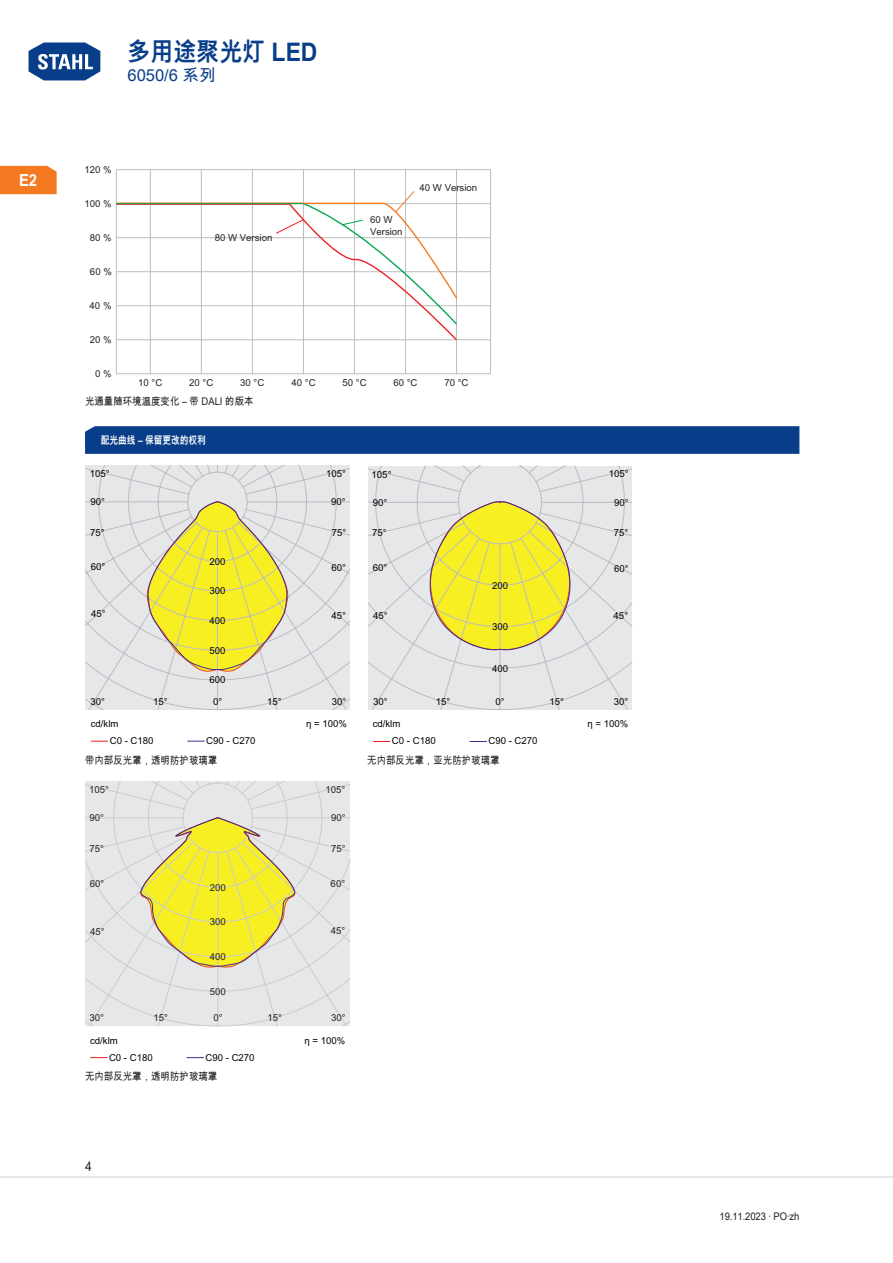
<style>
.page{position:relative;width:893px;height:1263px;background:#fff}
.page>*{position:absolute;margin:0;border:0;box-sizing:border-box;transform-origin:0 0}
.t1{font:700 25.5px "Arial Unicode MS";color:#083e89;scale:.9 1}
.t2{font:16.5px "Arial Unicode MS";color:#083e89}
.t3{font:700 16.5px "Arial Unicode MS";color:#fff;scale:.9 1}
.t4{font:13.5px "Arial Unicode MS";color:#231f20;scale:.9 1}
.t5{font:10.5px "Arial Unicode MS";color:#231f20;scale:.9 1}
.TabHeader1stColumn{font:700 10.5px "Arial Unicode MS";color:#fff;scale:.83 1}
.t6{font:9.6px/17px "Arial Unicode MS";color:#000002}
.t7{font:9.6px/12.9px "Arial Unicode MS";color:#231f20}
.s1{font-weight:400;font-size:31.65px;color:#fff}
</style>
<div class="page">
<svg style="left:28px;top:42px;width:73px;height:39px"></svg>
<hr style="left:0;top:1176px;width:893px;height:2px;background:#e6e7e9">
<div style="left:0;top:166px;width:57px;height:28px;background:#f47921"></div>
<hr style="left:116px;top:203px;width:375px;height:1px;background:#bcbdc0">
<hr style="left:116px;top:271px;width:375px;height:1px;background:#bcbdc0">
<hr style="left:116px;top:305px;width:375px;height:1px;background:#bcbdc0">
<hr style="left:116px;top:339px;width:375px;height:1px;background:#bcbdc0">
<hr style="left:116px;top:373px;width:375px;height:1px;background:#bcbdc0">
<hr style="left:116px;top:169px;width:375px;height:1px;background:#bcbdc0">
<hr style="left:116px;top:170px;width:1px;height:204px;background:#bcbdc0">
<hr style="left:490px;top:170px;width:1px;height:204px;background:#bcbdc0">
<hr style="left:116px;top:237px;width:375px;height:1px;background:#bcbdc0">
<hr style="left:201px;top:170px;width:1px;height:204px;background:#bcbdc0">
<hr style="left:150px;top:170px;width:1px;height:204px;background:#bcbdc0">
<hr style="left:252px;top:170px;width:1px;height:204px;background:#bcbdc0">
<hr style="left:303px;top:170px;width:1px;height:204px;background:#bcbdc0">
<hr style="left:354px;top:170px;width:1px;height:204px;background:#bcbdc0">
<hr style="left:405px;top:170px;width:1px;height:204px;background:#bcbdc0">
<hr style="left:456px;top:170px;width:1px;height:204px;background:#bcbdc0">
<hr style="left:116px;top:204px;width:174px;height:1px;background:#ee1d23">
<hr style="left:116px;top:203px;width:187px;height:1px;background:#00a54f">
<svg style="left:275px;top:191px;width:183px;height:150px"></svg>
<svg style="left:85px;top:426px;width:714px;height:28px"></svg>
<svg style="left:90px;top:1057px;width:17px;height:1px"></svg>
<svg style="left:187px;top:1057px;width:17px;height:1px"></svg>
<svg style="left:85px;top:781px;width:266px;height:246px"></svg>
<svg style="left:140px;top:817px;width:156px;height:151px"></svg>
<svg style="left:368px;top:465px;width:264px;height:245px"></svg>
<svg style="left:429px;top:501px;width:142px;height:149px"></svg>
<svg style="left:373px;top:741px;width:17px;height:1px"></svg>
<svg style="left:469px;top:741px;width:18px;height:1px"></svg>
<svg style="left:85px;top:465px;width:265px;height:245px"></svg>
<svg style="left:147px;top:501px;width:141px;height:171px"></svg>
<svg style="left:91px;top:741px;width:17px;height:1px"></svg>
<svg style="left:187px;top:741px;width:18px;height:1px"></svg>
<h1 class="t1" style="left:26px;top:33px;width:325px"><span class="s1">Home</span> 多用途聚光灯 LED</h1>
<h2 class="t2" style="left:128px;top:63px;width:90px">6050/6 系列</h2>
<h2 class="t3" style="left:19px;top:168px;width:22px">E2</h2>
<p class="t7" style="left:84px;top:163px;width:29px">120 %</p>
<p class="t7" style="left:420px;top:181px;width:59px">40 W Version</p>
<p class="t7" style="left:85px;top:197px;width:29px">100 %</p>
<p class="t7" style="left:90px;top:231px;width:23px">80 %</p>
<p class="t7" style="left:90px;top:265px;width:23px">60 %</p>
<p class="t7" style="left:90px;top:299px;width:23px">40 %</p>
<p class="t7" style="left:90px;top:333px;width:23px">20 %</p>
<p class="t7" style="left:95px;top:367px;width:18px">0 %</p>
<p class="t7" style="left:215px;top:231px;width:59px">80 W Version</p>
<p class="t7" style="left:370px;top:213px;width:34px">60 W<br>Version</p>
<p class="t7" style="left:138px;top:376px;width:26px">10 °C</p>
<p class="t7" style="left:189px;top:376px;width:26px">20 °C</p>
<p class="t7" style="left:240px;top:376px;width:26px">30 °C</p>
<p class="t7" style="left:291px;top:376px;width:26px">40 °C</p>
<p class="t7" style="left:342px;top:376px;width:26px">50 °C</p>
<p class="t7" style="left:393px;top:376px;width:26px">60 °C</p>
<p class="t7" style="left:444px;top:376px;width:26px">70 °C</p>
<p class="t5" style="left:85px;top:394px;width:189px">光通量随环境温度变化 – 带 DALI 的版本</p>
<p class="TabHeader1stColumn" style="left:101px;top:432px;width:128px">配光曲线 – 保留更改的权利</p>
<p class="t6" style="left:90px;top:466px;width:21px">105°</p>
<p class="t6" style="left:326px;top:466px;width:21px">105°</p>
<p class="t6" style="left:90px;top:494px;width:16px">90°</p>
<p class="t6" style="left:90px;top:524px;width:16px">75°</p>
<p class="t6" style="left:91px;top:559px;width:16px">60°</p>
<p class="t6" style="left:331px;top:494px;width:16px">90°</p>
<p class="t6" style="left:332px;top:525px;width:16px">75°</p>
<p class="t6" style="left:210px;top:554px;width:18px">200</p>
<p class="t6" style="left:209px;top:583px;width:18px">300</p>
<p class="t6" style="left:210px;top:613px;width:18px">400</p>
<p class="t6" style="left:209px;top:642px;width:18px">500</p>
<p class="t6" style="left:209px;top:672px;width:18px">600</p>
<p class="t6" style="left:213px;top:694px;width:11px">0°</p>
<p class="t6" style="left:267px;top:694px;width:16px">15°</p>
<p class="t6" style="left:332px;top:694px;width:16px">30°</p>
<p class="t6" style="left:331px;top:560px;width:16px">60°</p>
<p class="t6" style="left:91px;top:606px;width:16px">45°</p>
<p class="t6" style="left:331px;top:608px;width:16px">45°</p>
<p class="t6" style="left:90px;top:694px;width:16px">30°</p>
<p class="t6" style="left:153px;top:694px;width:16px">15°</p>
<p class="t6" style="left:110px;top:733px;width:45px">C0 - C180</p>
<p class="t6" style="left:206px;top:733px;width:51px">C90 - C270</p>
<p class="t5" style="left:85px;top:752px;width:148px">带内部反光罩，透明防护玻璃罩</p>
<p class="t6" style="left:91px;top:716px;width:29px">cd/klm</p>
<p class="t6" style="left:306px;top:716px;width:42px">η = 100%</p>
<p class="t7" style="left:89px;top:784px;width:21px">105°</p>
<p class="t7" style="left:325px;top:784px;width:21px">105°</p>
<p class="t7" style="left:90px;top:812px;width:16px">90°</p>
<p class="t7" style="left:90px;top:843px;width:16px">75°</p>
<p class="t7" style="left:90px;top:878px;width:16px">60°</p>
<p class="t7" style="left:331px;top:812px;width:16px">90°</p>
<p class="t7" style="left:331px;top:843px;width:16px">75°</p>
<p class="t7" style="left:331px;top:878px;width:16px">60°</p>
<p class="t7" style="left:210px;top:882px;width:18px">200</p>
<p class="t7" style="left:210px;top:916px;width:18px">300</p>
<p class="t7" style="left:210px;top:951px;width:18px">400</p>
<p class="t7" style="left:210px;top:986px;width:18px">500</p>
<p class="t7" style="left:213px;top:1012px;width:11px">0°</p>
<p class="t7" style="left:268px;top:1012px;width:16px">15°</p>
<p class="t7" style="left:331px;top:1012px;width:16px">30°</p>
<p class="t7" style="left:331px;top:925px;width:16px">45°</p>
<p class="t7" style="left:90px;top:926px;width:16px">45°</p>
<p class="t7" style="left:89px;top:1012px;width:16px">30°</p>
<p class="t7" style="left:153px;top:1012px;width:16px">15°</p>
<p class="t6" style="left:109px;top:1032px;width:45px;text-indent:-19px">cd/klm<br>C0 - C180</p>
<p class="t6" style="left:206px;top:1049px;width:51px">C90 - C270</p>
<p class="t5" style="left:85px;top:1068px;width:148px">无内部反光罩，透明防护玻璃罩</p>
<p class="t6" style="left:305px;top:1032px;width:42px">η = 100%</p>
<p class="t6" style="left:372px;top:466px;width:21px">105°</p>
<p class="t6" style="left:609px;top:466px;width:21px">105°</p>
<p class="t6" style="left:373px;top:495px;width:16px">90°</p>
<p class="t6" style="left:372px;top:525px;width:16px">75°</p>
<p class="t6" style="left:373px;top:560px;width:16px">60°</p>
<p class="t6" style="left:614px;top:495px;width:16px">90°</p>
<p class="t6" style="left:614px;top:525px;width:16px">75°</p>
<p class="t6" style="left:614px;top:561px;width:16px">60°</p>
<p class="t6" style="left:492px;top:578px;width:18px">200</p>
<p class="t6" style="left:492px;top:619px;width:18px">300</p>
<p class="t6" style="left:492px;top:660px;width:18px">400</p>
<p class="t6" style="left:496px;top:694px;width:11px">0°</p>
<p class="t6" style="left:549px;top:694px;width:16px">15°</p>
<p class="t6" style="left:614px;top:693px;width:16px">30°</p>
<p class="t6" style="left:373px;top:608px;width:16px">45°</p>
<p class="t6" style="left:614px;top:608px;width:16px">45°</p>
<p class="t6" style="left:373px;top:694px;width:16px">30°</p>
<p class="t6" style="left:436px;top:694px;width:16px">15°</p>
<p class="t6" style="left:392px;top:733px;width:45px">C0 - C180</p>
<p class="t6" style="left:488px;top:733px;width:51px">C90 - C270</p>
<p class="t5" style="left:367px;top:752px;width:148px">无内部反光罩，亚光防护玻璃罩</p>
<p class="t6" style="left:373px;top:716px;width:29px">cd/klm</p>
<p class="t6" style="left:587px;top:716px;width:42px">η = 100%</p>
<h3 class="t4" style="left:85px;top:1157px;width:9px">4</h3>
<p class="t5" style="left:720px;top:1208px;width:90px">19.11.2023 · PO·zh</p>
</div>
